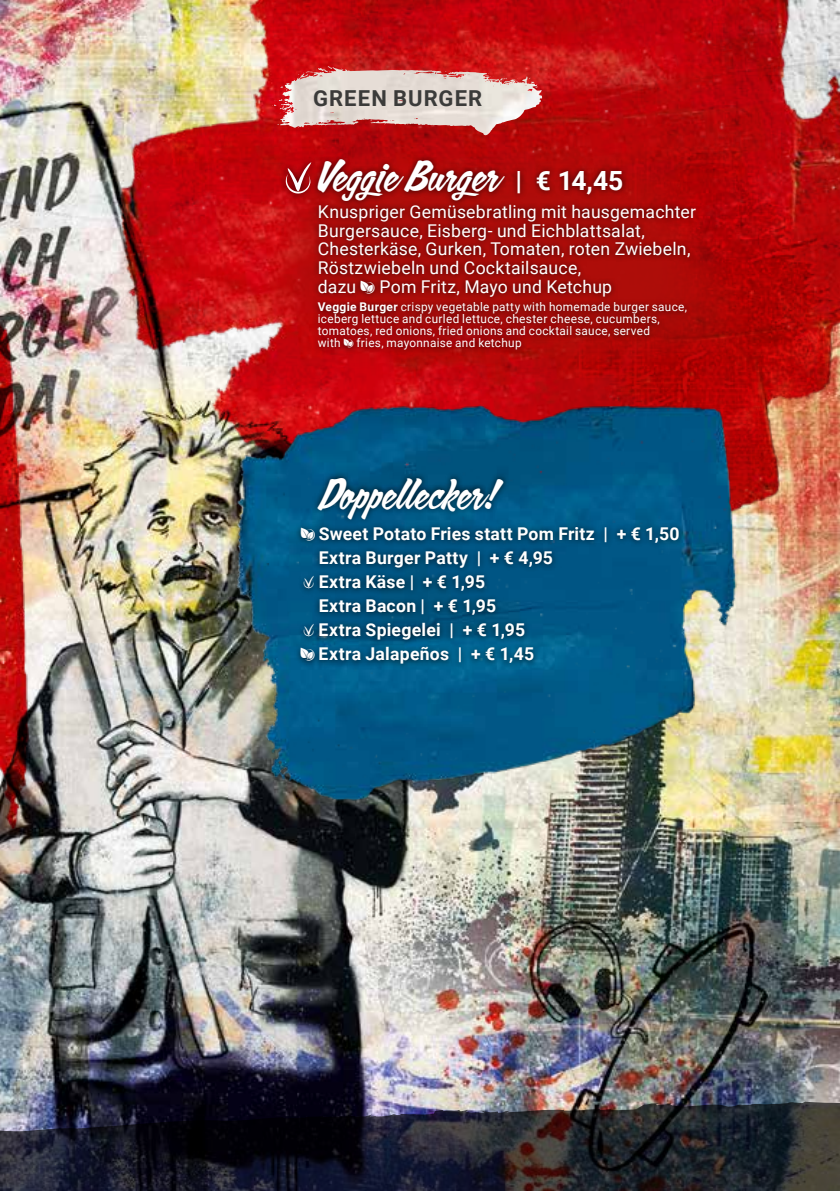
<style>
.page{position:relative;width:840px;height:1191px;background:#fff}
.page>*{position:absolute;margin:0;border:0;box-sizing:border-box;transform-origin:0 0}
.t1{font:39.6px "Calgary Script OT";letter-spacing:.01em;color:#fff}
.t2{font:700 22px "Roboto";letter-spacing:.05em;color:#3b3b3a}
.t3{font:17.6px/18.6px "Roboto";letter-spacing:.015em;color:#fff}
.t4{font:700 17.6px "Roboto";letter-spacing:.015em;color:#fff}
.t5{font:12px/12px "Roboto";letter-spacing:.025em;color:#fff}
.s1{font-family:"Roboto";font-weight:700;font-size:26.4px}
.s2{font-family:"Celona Pikto Extrablatt"}
.s3{font-weight:700}
.s4{font-family:"Celona Pikto Extrablatt";font-weight:400}
</style>
<div class="page">
<img style="left:214px;top:620px;width:625px;height:481px">
<img style="left:214px;top:0;width:625px;height:620px">
<img style="left:0;top:0;width:214px;height:1101px">
<svg style="left:0;top:1101px;width:839px;height:90px;background:#24242e"></svg>
<svg style="left:250px;top:143px;width:500px;height:212px;background:#b80d0f"></svg>
<div style="left:279px;top:153px;width:423px;height:203px;background:#000;opacity:.75"></div>
<svg style="left:285px;top:162px;width:26px;height:31px"></svg>
<img style="left:287px;top:66px;width:49px;height:19px">
<img style="left:207px;top:355px;width:564px;height:590px">
<div style="left:294px;top:470px;width:391px;height:201px;background:#000;opacity:.75"></div>
<h2 class="t2" style="left:313px;top:83px;width:171px">GREEN BURGER</h2>
<h1 class="t1" style="left:317px;top:151px;width:307px">Veggie Burger <span class="s1">| € 14,45</span></h1>
<h3 class="t3" style="left:317px;top:202px;width:379px">Knuspriger Gemüsebratling mit hausgemachter Burgersauce, Eisberg- und Eichblattsalat, Chesterkäse, Gurken, Tomaten, roten Zwiebeln, Röstzwiebeln und Cocktailsauce,<br>dazu <span class="s2">V</span> Pom Fritz, Mayo und Ketchup</h3>
<p class="t5" style="left:317px;top:301px;width:370px"><span class="s3">Veggie Burger</span> crispy vegetable patty with homemade burger sauce, iceberg lettuce and curled lettuce, chester cheese, cucumbers, tomatoes, red onions, fried onions and cocktail sauce, served<br>with <span class="s2">V</span> fries, mayonnaise and ketchup</p>
<h1 class="t1" style="left:318px;top:468px;width:178px">Doppellecker!</h1>
<h3 class="t4" style="left:300px;top:522px;width:380px"><span class="s4">V</span> Sweet Potato Fries statt Pom Fritz | + € 1,50</h3>
<h3 class="t4" style="left:318px;top:546px;width:236px">Extra Burger Patty | + € 4,95</h3>
<h3 class="t4" style="left:302px;top:570px;width:184px"><span class="s4">v</span> Extra Käse | + € 1,95</h3>
<h3 class="t4" style="left:318px;top:594px;width:179px">Extra Bacon | + € 1,95</h3>
<h3 class="t4" style="left:302px;top:618px;width:224px"><span class="s4">v</span> Extra Spiegelei | + € 1,95</h3>
<h3 class="t4" style="left:300px;top:642px;width:235px"><span class="s4">V</span> Extra Jalapeños | + € 1,45</h3>
</div>
